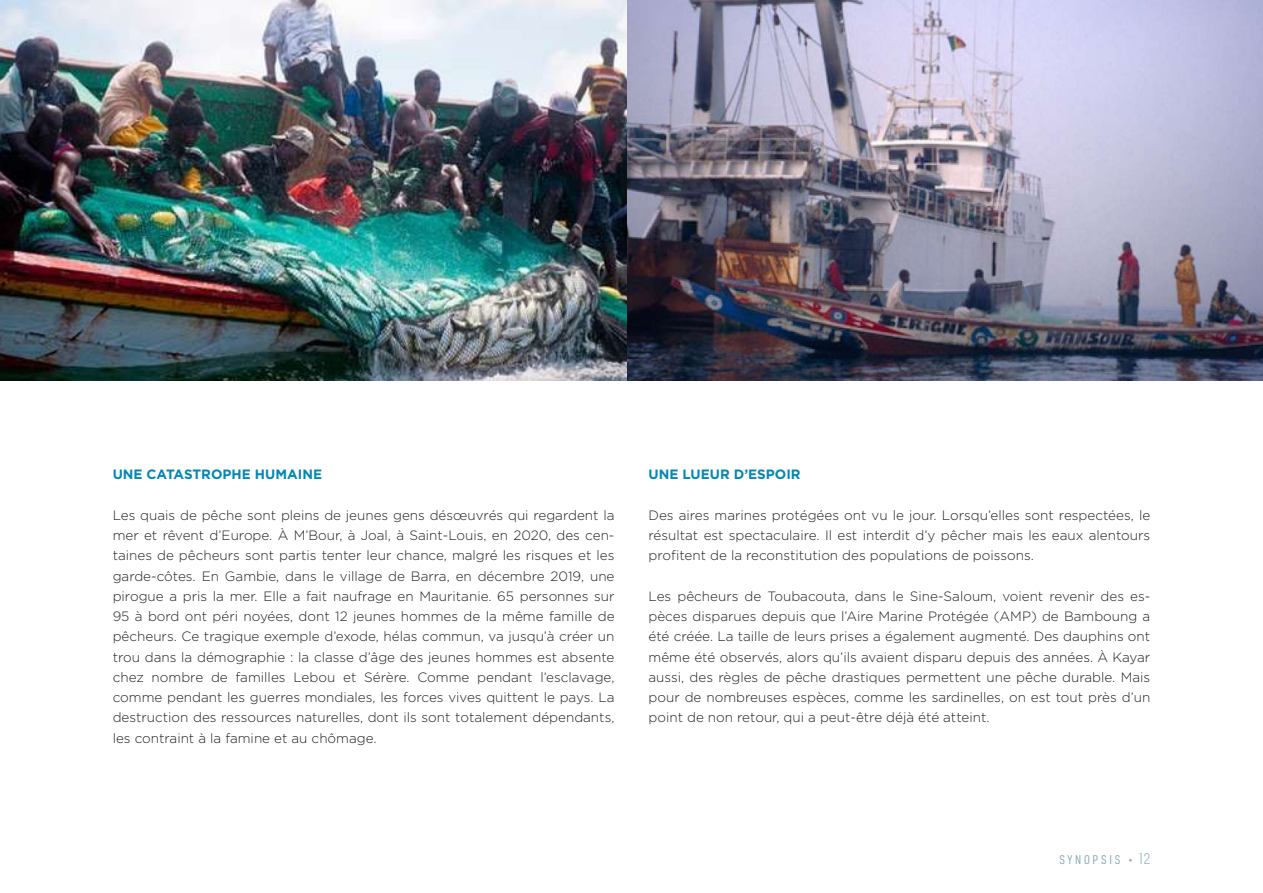
<style>
.page{position:relative;width:1263px;height:893px;background:#fff}
.page>*{position:absolute;margin:0;border:0;box-sizing:border-box;transform-origin:0 0}
.t1{font:300 13.5px/20.2px "Gotham";color:#231f20;text-align:justify}
.t2{font:700 13.5px "Gotham";color:#0087b6}
.t3{font:13.5px "Breuer Condensed";letter-spacing:.2em;color:#8aaab5}
.s1{font-family:"Gotham";font-weight:300;font-size:10.5px}
.s2{font-weight:300;font-size:16.5px}
</style>
<div class="page">
<img style="left:0;top:0;width:1263px;height:380px">
<p class="t2" style="left:113px;top:466px;width:211px">UNE CATASTROPHE HUMAINE</p>
<p class="t1" style="left:113px;top:504px;width:503px">Les quais de pêche sont pleins de jeunes gens désœuvrés qui regardent la mer et rêvent d’Europe. À M’Bour, à Joal, à Saint-Louis, en 2020, des cen&shy;taines de pêcheurs sont partis tenter leur chance, malgré les risques et les garde-côtes. En Gambie, dans le village de Barra, en décembre 2019, une pirogue a pris la mer. Elle a fait naufrage en Mauritanie. 65 personnes sur 95 à bord ont péri noyées, dont 12 jeunes hommes de la même famille de pêcheurs. Ce tragique exemple d’exode, hélas commun, va jusqu’à créer un trou dans la démographie : la classe d’âge des jeunes hommes est absente chez nombre de familles Lebou et Sérère. Comme pendant l’esclavage, comme pendant les guerres mondiales, les forces vives quittent le pays. La destruction des ressources naturelles, dont ils sont totalement dépendants, les contraint à la famine et au chômage.</p>
<p class="t2" style="left:648px;top:466px;width:154px">UNE LUEUR D’ESPOIR</p>
<p class="t1" style="left:648px;top:504px;width:503px">Des aires marines protégées ont vu le jour. Lorsqu’elles sont respectées, le résultat est spectaculaire. Il est interdit d’y pêcher mais les eaux alentours profitent de la reconstitution des populations de poissons.</p>
<p class="t1" style="left:648px;top:585px;width:503px">Les pêcheurs de Toubacouta, dans le Sine-Saloum, voient revenir des es&shy;pèces disparues depuis que l’Aire Marine Protégée (AMP) de Bamboung a été créée. La taille de leurs prises a également augmenté. Des dauphins ont même été observés, alors qu’ils avaient disparu depuis des années. À Kayar aussi, des règles de pêche drastiques permettent une pêche durable. Mais pour de nombreuses espèces, comme les sardinelles, on est tout près d’un point de non retour, qui a peut-être déjà été atteint.</p>
<p class="t3" style="left:1059px;top:852px;width:92px">SYNOPSIS <span class="s1">•</span> <span class="s2">12</span></p>
</div>
